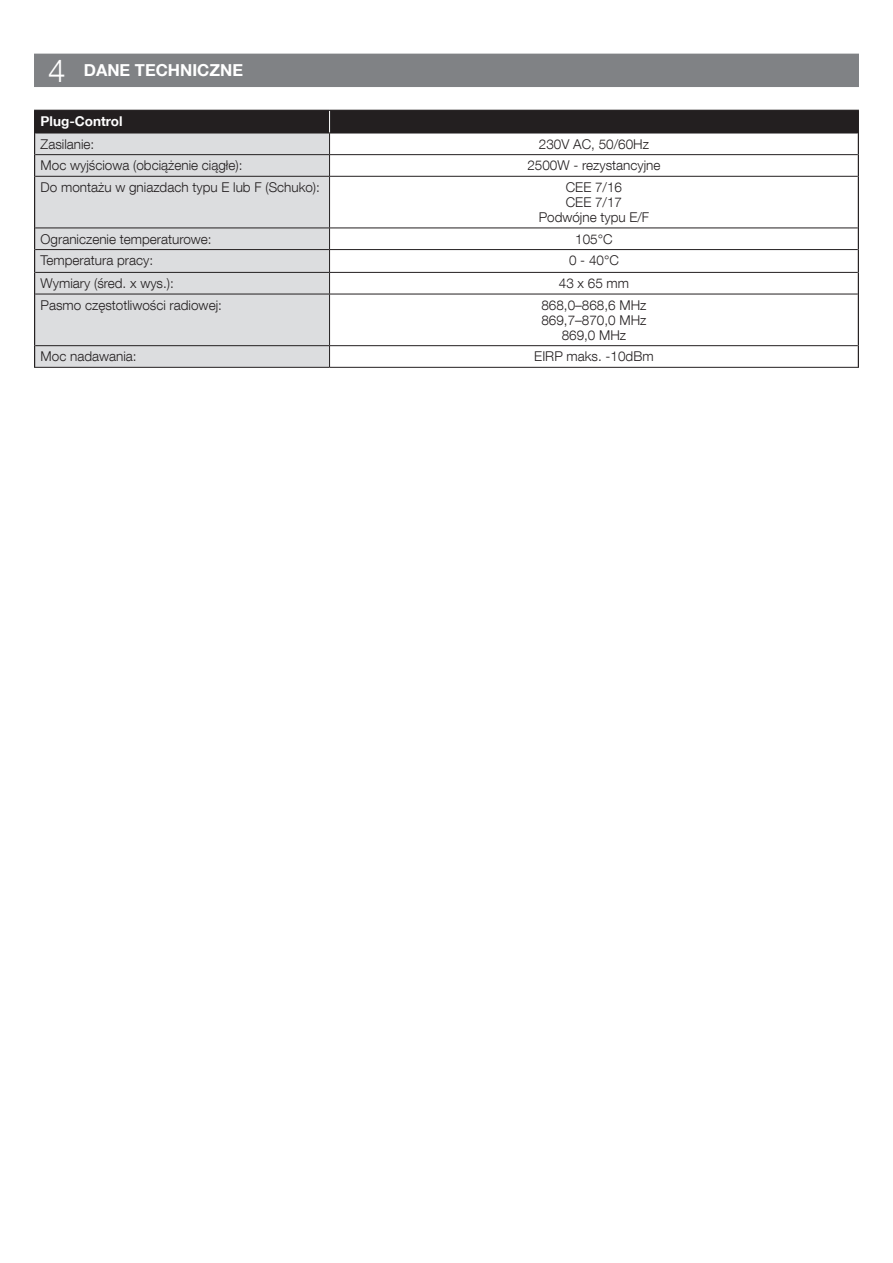
<style>
.page{position:relative;width:893px;height:1263px;background:#fff}
.page>*{position:absolute;margin:0;border:0;box-sizing:border-box;transform-origin:0 0}
.t1{font:300 31.35px "Helvetica Neue LT Com";color:#fff}
.titolo{font:700 16.5px "Helvetica Neue LT Com";color:#fff}
.testo{font:300 13.5px "Helvetica Neue LT Com";color:#231f20}
.sottotitoli___numeri{font:700 13.5px "Helvetica Neue LT Com";color:#fff}
</style>
<div class="page">
<div style="left:34px;top:54px;width:825px;height:33px;background:#808285"></div>
<div style="left:35px;top:177px;width:294px;height:190px;background:#dcdddf"></div>
<hr style="left:35px;top:176px;width:295px;height:1px;background:#231f20">
<hr style="left:330px;top:176px;width:528px;height:1px;background:#231f20">
<hr style="left:329px;top:177px;width:1px;height:51px;background:#231f20">
<hr style="left:35px;top:228px;width:295px;height:1px;background:#231f20">
<hr style="left:330px;top:228px;width:528px;height:1px;background:#231f20">
<hr style="left:35px;top:249px;width:295px;height:1px;background:#231f20">
<hr style="left:330px;top:249px;width:528px;height:1px;background:#231f20">
<hr style="left:35px;top:272px;width:295px;height:1px;background:#231f20">
<hr style="left:330px;top:272px;width:528px;height:1px;background:#231f20">
<svg style="left:329px;top:228px;width:1px;height:66px"></svg>
<hr style="left:35px;top:294px;width:295px;height:1px;background:#231f20">
<hr style="left:330px;top:294px;width:528px;height:1px;background:#231f20">
<hr style="left:329px;top:294px;width:1px;height:51px;background:#231f20">
<hr style="left:35px;top:345px;width:295px;height:1px;background:#231f20">
<hr style="left:330px;top:345px;width:528px;height:1px;background:#231f20">
<svg style="left:329px;top:346px;width:1px;height:21px"></svg>
<hr style="left:34px;top:367px;width:296px;height:1px;background:#231f20">
<hr style="left:330px;top:367px;width:529px;height:1px;background:#231f20">
<svg style="left:34px;top:110px;width:825px;height:66px"></svg>
<hr style="left:34px;top:176px;width:1px;height:52px;background:#231f20">
<hr style="left:858px;top:176px;width:1px;height:52px;background:#231f20">
<svg style="left:34px;top:228px;width:1px;height:66px"></svg>
<svg style="left:858px;top:228px;width:1px;height:66px"></svg>
<hr style="left:34px;top:294px;width:1px;height:52px;background:#231f20">
<hr style="left:858px;top:294px;width:1px;height:52px;background:#231f20">
<svg style="left:34px;top:346px;width:1px;height:21px"></svg>
<svg style="left:858px;top:346px;width:1px;height:21px"></svg>
<p class="t1" style="left:48px;top:51px;width:19px">4</p>
<p class="titolo" style="left:84px;top:60px;width:161px">DANE TECHNICZNE</p>
<p class="sottotitoli___numeri" style="left:41px;top:113px;width:83px">Plug-Control</p>
<p class="testo" style="left:41px;top:136px;width:55px">Zasilanie:</p>
<p class="testo" style="left:539px;top:136px;width:112px">230V AC, 50/60Hz</p>
<p class="testo" style="left:41px;top:157px;width:203px">Moc wyjściowa (obciążenie ciągłe):</p>
<p class="testo" style="left:527px;top:157px;width:135px">2500W - rezystancyjne</p>
<p class="testo" style="left:41px;top:179px;width:281px">Do montażu w gniazdach typu E lub F (Schuko):</p>
<p class="testo" style="left:566px;top:179px;width:58px">CEE 7/16</p>
<p class="testo" style="left:566px;top:194px;width:58px">CEE 7/17</p>
<p class="testo" style="left:539px;top:209px;width:112px">Podwójne typu E/F</p>
<p class="testo" style="left:41px;top:230px;width:173px">Ograniczenie temperaturowe:</p>
<p class="testo" style="left:575px;top:230px;width:39px">105°C</p>
<p class="testo" style="left:41px;top:252px;width:114px">Temperatura pracy:</p>
<p class="testo" style="left:569px;top:252px;width:51px">0 - 40°C</p>
<p class="testo" style="left:41px;top:275px;width:135px">Wymiary (śred. x wys.):</p>
<p class="testo" style="left:559px;top:275px;width:72px">43 x 65 mm</p>
<p class="testo" style="left:41px;top:297px;width:183px">Pasmo częstotliwości radiowej:</p>
<p class="testo" style="left:541px;top:297px;width:107px">868,0–868,6 MHz</p>
<p class="testo" style="left:541px;top:312px;width:107px">869,7–870,0 MHz</p>
<p class="testo" style="left:562px;top:327px;width:66px">869,0 MHz</p>
<p class="testo" style="left:41px;top:348px;width:98px">Moc nadawania:</p>
<p class="testo" style="left:534px;top:348px;width:121px">EIRP maks. -10dBm</p>
</div>
